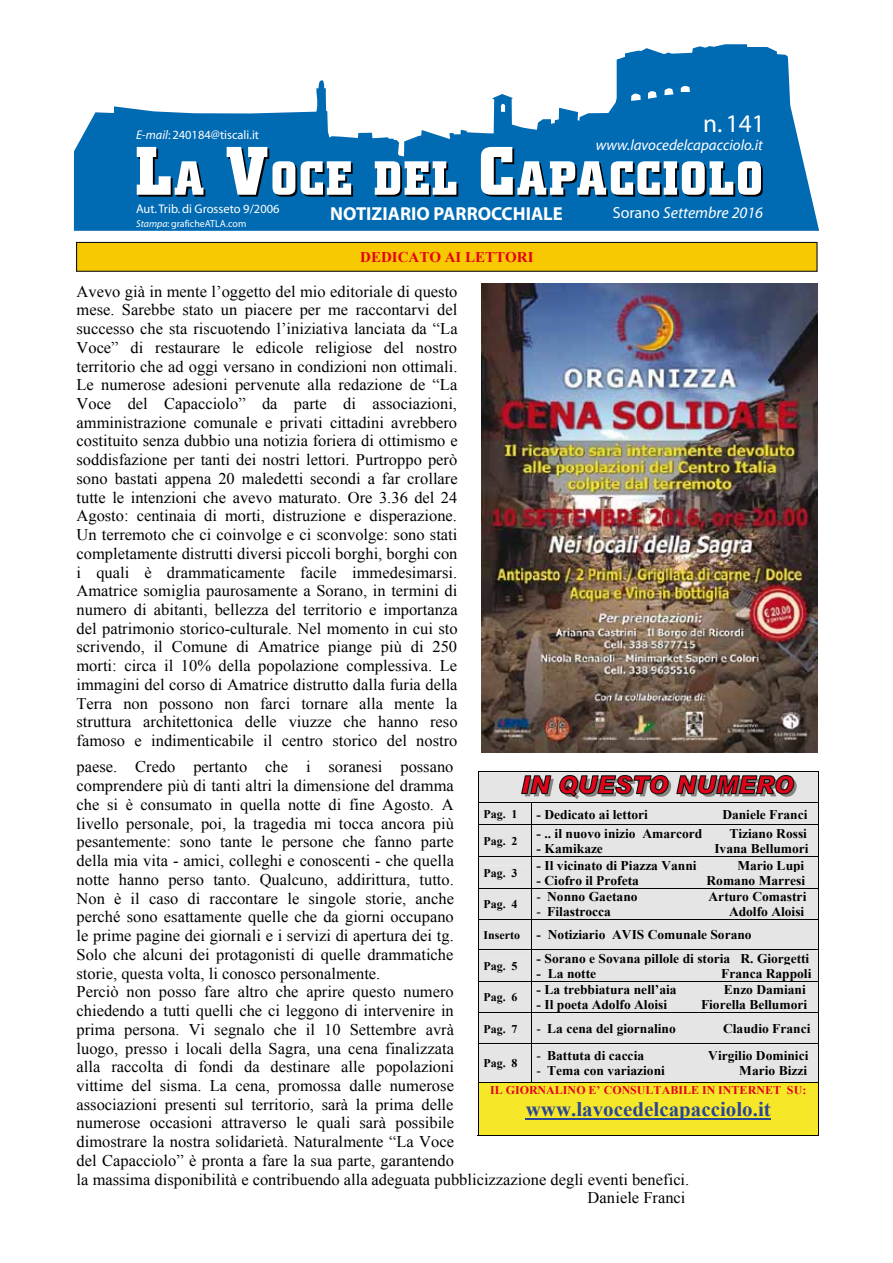
<style>
.page{position:relative;width:893px;height:1263px;background:#fff}
.page>*{position:absolute;margin:0;border:0;box-sizing:border-box;transform-origin:0 0}
.t1{font:25.5px "Myriad";color:#fff}
.t2{font:700 20.7px "Times New Roman";color:#2a4594}
.t3{font:700 18.9px "Myriad";color:#fff}
.t4{font:16.35px/18.8px "Times New Roman";color:#000;text-align:justify}
.t5{font:italic 16.05px "Myriad";color:#fff}
.t6{font:italic 15px "Myriad";color:#fff}
.t7{font:italic 14.85px "Times New Roman";color:#fff}
.t8{font:700 14.85px "Times New Roman";color:#fff}
.t9{font:700 14.85px "Times New Roman";color:#e2031a}
.t10{font:700 13.35px/23.2px "Times New Roman";color:#000}
.t11{font:12.6px "Myriad";color:#fff}
.t12{font:700 11.85px "Times New Roman";color:#000}
.t13{font:700 11.85px "Times New Roman";color:#e2031a}
.t14{font:10.05px "Myriad";color:#fff}
.s1{font-style:italic}
.s2{font-style:normal}
.s3{font-weight:400}
.s4{font-size:11.85px}
</style>
<div class="page">
<svg style="left:74px;top:44px;width:745px;height:187px;fill:#006ab3"></svg>
<svg style="left:137px;top:147px;width:68px;height:50px"></svg>
<svg style="left:227px;top:147px;width:126px;height:50px"></svg>
<svg style="left:375px;top:161px;width:83px;height:36px"></svg>
<svg style="left:481px;top:147px;width:282px;height:50px"></svg>
<div style="left:77px;top:242px;width:740px;height:29px;background:#f7c900"></div>
<div style="left:76px;top:242px;width:742px;height:30px;border:1px solid #111211"></div>
<img style="left:482px;top:283px;width:335px;height:469px">
<svg style="left:478px;top:771px;width:341px;height:365px;background:#c7c1aa"></svg>
<p class="t11" style="left:136px;top:128px;width:125px"><span class="s1">E-mail</span>: 240184@tiscali.it</p>
<p class="t11" style="left:136px;top:202px;width:145px">Aut. Trib. di Grosseto 9/2006</p>
<p class="t14" style="left:136px;top:219px;width:112px"><span class="s1">Stampa</span>: graficheATLA.com</p>
<p class="t3" style="left:330px;top:204px;width:234px">NOTIZIARIO PARROCCHIALE</p>
<p class="t9" style="left:360px;top:247px;width:175px">DEDICATO AI LETTORI</p>
<h1 class="t1" style="left:703px;top:111px;width:63px">n. 141</h1>
<p class="t7" style="left:602px;top:130px;width:171px">www.lavocedelcapacciolo.it</p>
<p class="t6" style="left:596px;top:138px;width:168px">www.lavocedelcapacciolo.it</p>
<p class="t5" style="left:613px;top:204px;width:152px"><span class="s2">Sorano</span> Settembre 2016</p>
<p class="t8" style="left:611px;top:209px;width:148px">Sorano settembre 2016</p>
<p class="t4" style="left:77px;top:281px;width:383px">Avevo già in mente l’oggetto del mio editoriale di questo mese. Sarebbe stato un piacere per me raccontarvi del successo che sta riscuotendo l’iniziativa lanciata da “La Voce” di restaurare le edicole religiose del nostro territorio che ad oggi versano in condizioni non ottimali.<br>Le numerose adesioni pervenute alla redazione de “La Voce del Capacciolo” da parte di associazioni, amministrazione comunale e privati cittadini avrebbero costituito senza dubbio una notizia foriera di ottimismo e soddisfazione per tanti dei nostri lettori. Purtroppo però sono bastati appena 20 maledetti secondi a far crollare tutte le intenzioni che avevo maturato. Ore 3.36 del 24<br>Agosto: centinaia di morti, distruzione e disperazione.<br>Un terremoto che ci coinvolge e ci sconvolge: sono stati completamente distrutti diversi piccoli borghi, borghi con i quali è drammaticamente facile immedesimarsi.<br>Amatrice somiglia paurosamente a Sorano, in termini di numero di abitanti, bellezza del territorio e importanza del patrimonio storico-culturale. Nel momento in cui sto scrivendo, il Comune di Amatrice piange più di 250 morti: circa il 10% della popolazione complessiva. Le immagini del corso di Amatrice distrutto dalla furia della Terra non possono non farci tornare alla mente la struttura architettonica delle viuzze che hanno reso famoso e indimenticabile il centro storico del nostro</p>
<p class="t4" style="left:77px;top:757px;width:378px">paese. Credo pertanto che i soranesi possano</p>
<p class="t4" style="left:77px;top:776px;width:379px">comprendere più di tanti altri la dimensione del dramma</p>
<p class="t4" style="left:77px;top:795px;width:378px">che si è consumato in quella notte di fine Agosto. A</p>
<p class="t4" style="left:77px;top:813px;width:379px">livello personale, poi, la tragedia mi tocca ancora più</p>
<p class="t4" style="left:77px;top:832px;width:379px">pesantemente: sono tante le persone che fanno parte</p>
<p class="t4" style="left:77px;top:851px;width:379px">della mia vita - amici, colleghi e conoscenti - che quella</p>
<p class="t4" style="left:77px;top:870px;width:379px">notte hanno perso tanto. Qualcuno, addirittura, tutto.</p>
<p class="t4" style="left:77px;top:888px;width:379px">Non è il caso di raccontare le singole storie, anche</p>
<p class="t4" style="left:77px;top:907px;width:379px">perché sono esattamente quelle che da giorni occupano</p>
<p class="t4" style="left:77px;top:926px;width:379px">le prime pagine dei giornali e i servizi di apertura dei tg.</p>
<p class="t4" style="left:77px;top:945px;width:378px">Solo che alcuni dei protagonisti di quelle drammatiche</p>
<p class="t4" style="left:77px;top:963px;width:305px">storie, questa volta, li conosco personalmente.</p>
<p class="t4" style="left:77px;top:982px;width:379px">Perciò non posso fare altro che aprire questo numero</p>
<p class="t4" style="left:77px;top:1001px;width:379px">chiedendo a tutti quelli che ci leggono di intervenire in</p>
<p class="t4" style="left:77px;top:1020px;width:379px">prima persona. Vi segnalo che il 10 Settembre avrà</p>
<p class="t4" style="left:77px;top:1038px;width:379px">luogo, presso i locali della Sagra, una cena finalizzata</p>
<p class="t4" style="left:77px;top:1057px;width:379px">alla raccolta di fondi da destinare alle popolazioni</p>
<p class="t4" style="left:77px;top:1076px;width:379px">vittime del sisma. La cena, promossa dalle numerose</p>
<p class="t4" style="left:77px;top:1095px;width:378px">associazioni presenti sul territorio, sarà la prima delle</p>
<p class="t4" style="left:77px;top:1113px;width:379px">numerose occasioni attraverso le quali sarà possibile</p>
<p class="t4" style="left:77px;top:1132px;width:379px">dimostrare la nostra solidarietà. Naturalmente “La Voce</p>
<p class="t4" style="left:77px;top:1151px;width:379px">del Capacciolo” è pronta a fare la sua parte, garantendo</p>
<p class="t4" style="left:77px;top:1169px;width:614px">la massima disponibilità e contribuendo alla adeguata pubblicizzazione degli eventi benefici.</p>
<p class="t4" style="left:587px;top:1188px;width:100px">Daniele Franci</p>
<p class="t12" style="left:483px;top:806px;width:36px">Pag. 1</p>
<p class="t10" style="left:537px;top:802px;width:113px">- Dedicato ai lettori</p>
<p class="t10" style="left:722px;top:802px;width:87px">Daniele Franci</p>
<p class="t12" style="left:483px;top:833px;width:36px">Pag. 2</p>
<p class="t10" style="left:537px;top:821px;width:167px">- .. il nuovo inizio Amarcord</p>
<p class="t10" style="left:729px;top:821px;width:79px">Tiziano Rossi</p>
<p class="t10" style="left:537px;top:837px;width:68px">- Kamikaze</p>
<p class="t10" style="left:714px;top:837px;width:96px">Ivana Bellumori</p>
<p class="t10" style="left:537px;top:853px;width:162px">- Il vicinato di Piazza Vanni</p>
<p class="t10" style="left:737px;top:853px;width:69px">Mario Lupi</p>
<p class="t10" style="left:537px;top:868px;width:104px">- Ciofro il Profeta</p>
<p class="t10" style="left:707px;top:868px;width:100px">Romano Marresi</p>
<p class="t12" style="left:483px;top:864px;width:36px">Pag. 3</p>
<p class="t10" style="left:537px;top:884px;width:103px"><span class="s3">-</span> Nonno Gaetano</p>
<p class="t10" style="left:709px;top:884px;width:99px">Arturo Comastri</p>
<p class="t10" style="left:537px;top:900px;width:76px"><span class="s3">-</span> Filastrocca</p>
<p class="t12" style="left:483px;top:896px;width:36px">Pag. 4</p>
<p class="t10" style="left:483px;top:900px;width:322px;text-indent:246px">Adolfo Aloisi<br><span class="s4">Inserto</span> - Notiziario AVIS Comunale Sorano</p>
<p class="t12" style="left:483px;top:958px;width:36px">Pag. 5</p>
<p class="t10" style="left:537px;top:946px;width:274px">- Sorano e Sovana pillole di storia R. Giorgetti</p>
<p class="t10" style="left:537px;top:962px;width:61px">- La notte</p>
<p class="t10" style="left:721px;top:962px;width:92px">Franca Rappoli</p>
<p class="t10" style="left:537px;top:978px;width:141px">- La trebbiatura nell’aia</p>
<p class="t10" style="left:724px;top:978px;width:84px">Enzo Damiani</p>
<p class="t10" style="left:537px;top:993px;width:132px">- Il poeta Adolfo Aloisi</p>
<p class="t10" style="left:701px;top:993px;width:108px">Fiorella Bellumori</p>
<p class="t12" style="left:483px;top:989px;width:36px">Pag. 6</p>
<p class="t12" style="left:483px;top:1020px;width:36px">Pag. 7</p>
<p class="t10" style="left:537px;top:1016px;width:141px"><span class="s3">-</span> La cena del giornalino</p>
<p class="t10" style="left:723px;top:1016px;width:89px">Claudio Franci</p>
<p class="t12" style="left:483px;top:1055px;width:36px">Pag. 8</p>
<p class="t10" style="left:537px;top:1044px;width:109px"><span class="s3">-</span> Battuta di caccia</p>
<p class="t10" style="left:708px;top:1044px;width:102px">Virgilio Dominici</p>
<p class="t10" style="left:537px;top:1059px;width:130px"><span class="s3">-</span> Tema con variazioni</p>
<p class="t10" style="left:739px;top:1059px;width:69px">Mario Bizzi</p>
<p class="t13" style="left:490px;top:1081px;width:318px">IL GIORNALINO E’ CONSULTABILE IN INTERNET SU:</p>
<p class="t2" style="left:526px;top:1094px;width:247px">www.lavocedelcapacciolo.it</p>
</div>
